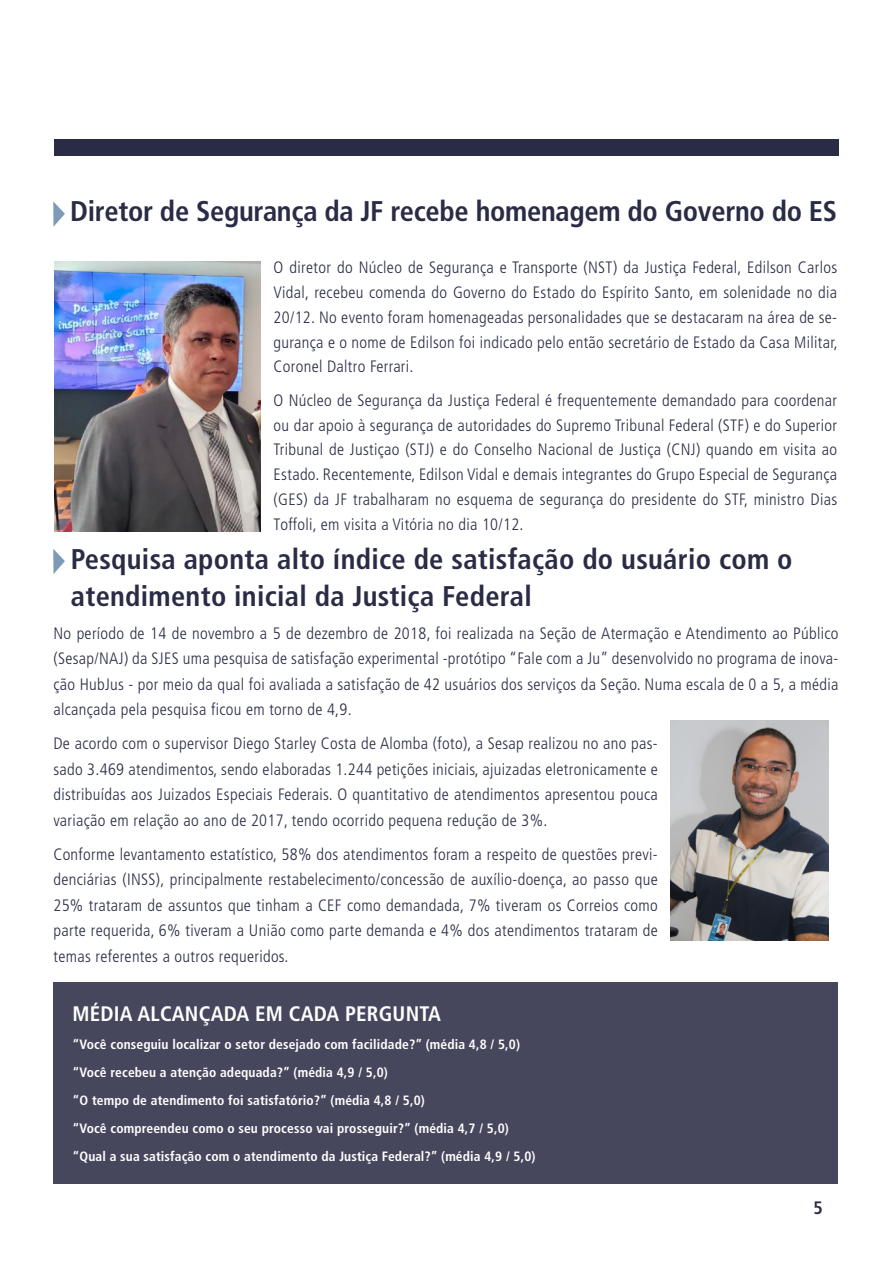
<style>
.page{position:relative;width:893px;height:1263px;background:#fff}
.page>*{position:absolute;margin:0;border:0;box-sizing:border-box;transform-origin:0 0}
.t1{font:condensed 28.5px/37.5px "Frutiger 67 Bold";letter-spacing:.01em;color:#2a2c45}
.t2{font:condensed 28.5px "Frutiger 67 Bold";letter-spacing:-.01em;color:#2a2c45}
.t3{font:condensed 21px "Frutiger 67 Bold";letter-spacing:.01em;color:#fff}
.t4{font:condensed 18px "Frutiger 67 Bold";color:#2a2c45}
.t5{font:condensed 16.5px/25.5px "Frutiger 47 Light";letter-spacing:.02em;color:#2a2c45;text-align:justify}
.t6{font:condensed 13.5px/28px "Frutiger 67 Bold";letter-spacing:.01em;color:#fff}
</style>
<div class="page">
<div style="left:54px;top:139px;width:785px;height:17px;background:#2a2c45"></div>
<svg style="left:53px;top:201px;width:12px;height:26px"></svg>
<img style="left:54px;top:261px;width:207px;height:270px">
<div style="left:53px;top:983px;width:784px;height:201px;background:#46475d"></div>
<svg style="left:53px;top:549px;width:12px;height:25px"></svg>
<img style="left:671px;top:721px;width:158px;height:219px">
<h1 class="t2" style="left:70px;top:194px;width:768px">Diretor de Segurança da JF recebe homenagem do Governo do ES</h1>
<p class="t5" style="left:274px;top:256px;width:566px;line-height:24.8px">O diretor do Núcleo de Segurança e Transporte (NST) da Justiça Federal, Edilson Carlos Vidal, recebeu comenda do Governo do Estado do Espírito Santo, em solenidade no dia 20/12. No evento foram homenageadas personalidades que se destacaram na área de se&shy;gurança e o nome de Edilson foi indicado pelo então secretário de Estado da Casa Militar, Coronel Daltro Ferrari.</p>
<p class="t5" style="left:274px;top:388px;width:565px;line-height:24.8px">O Núcleo de Segurança da Justiça Federal é frequentemente demandado para coordenar ou dar apoio à segurança de autoridades do Supremo Tribunal Federal (STF) e do Superior Tribunal de Justiçao (STJ) e do Conselho Nacional de Justiça (CNJ) quando em visita ao Estado. Recentemente, Edilson Vidal e demais integrantes do Grupo Especial de Segurança (GES) da JF trabalharam no esquema de segurança do presidente do STF, ministro Dias Toffoli, em visita a Vitória no dia 10/12.</p>
<h1 class="t1" style="left:71px;top:540px;width:723px">Pesquisa aponta alto índice de satisfação do usuário com o atendimento inicial da Justiça Federal</h1>
<p class="t5" style="left:53px;top:620px;width:786px">No período de 14 de novembro a 5 de dezembro de 2018, foi realizada na Seção de Atermação e Atendimento ao Público (Sesap/NAJ) da SJES uma pesquisa de satisfação experimental -protótipo “Fale com a Ju” desenvolvido no programa de inova&shy;ção HubJus - por meio da qual foi avaliada a satisfação de 42 usuários dos serviços da Seção. Numa escala de 0 a 5, a média alcançada pela pesquisa ficou em torno de 4,9.</p>
<p class="t5" style="left:53px;top:731px;width:606px">De acordo com o supervisor Diego Starley Costa de Alomba (foto), a Sesap realizou no ano pas&shy;sado 3.469 atendimentos, sendo elaboradas 1.244 petições iniciais, ajuizadas eletronicamente e distribuídas aos Juizados Especiais Federais. O quantitativo de atendimentos apresentou pouca variação em relação ao ano de 2017, tendo ocorrido pequena redução de 3%.</p>
<p class="t5" style="left:53px;top:841px;width:606px">Conforme levantamento estatístico, 58% dos atendimentos foram a respeito de questões previ&shy;denciárias (INSS), principalmente restabelecimento/concessão de auxílio-doença, ao passo que 25% trataram de assuntos que tinham a CEF como demandada, 7% tiveram os Correios como parte requerida, 6% tiveram a União como parte demanda e 4% dos atendimentos trataram de temas referentes a outros requeridos.</p>
<p class="t3" style="left:72px;top:1002px;width:370px">MÉDIA ALCANÇADA EM CADA PERGUNTA</p>
<p class="t6" style="left:72px;top:1031px;width:465px">“Você conseguiu localizar o setor desejado com facilidade?” (média 4,8 / 5,0) “Você recebeu a atenção adequada?” (média 4,9 / 5,0)<br>“O tempo de atendimento foi satisfatório?” (média 4,8 / 5,0)<br>“Você compreendeu como o seu processo vai prosseguir?” (média 4,7 / 5,0) “Qual a sua satisfação com o atendimento da Justiça Federal?” (média 4,9 / 5,0)</p>
<p class="t4" style="left:813px;top:1197px;width:11px">5</p>
</div>
